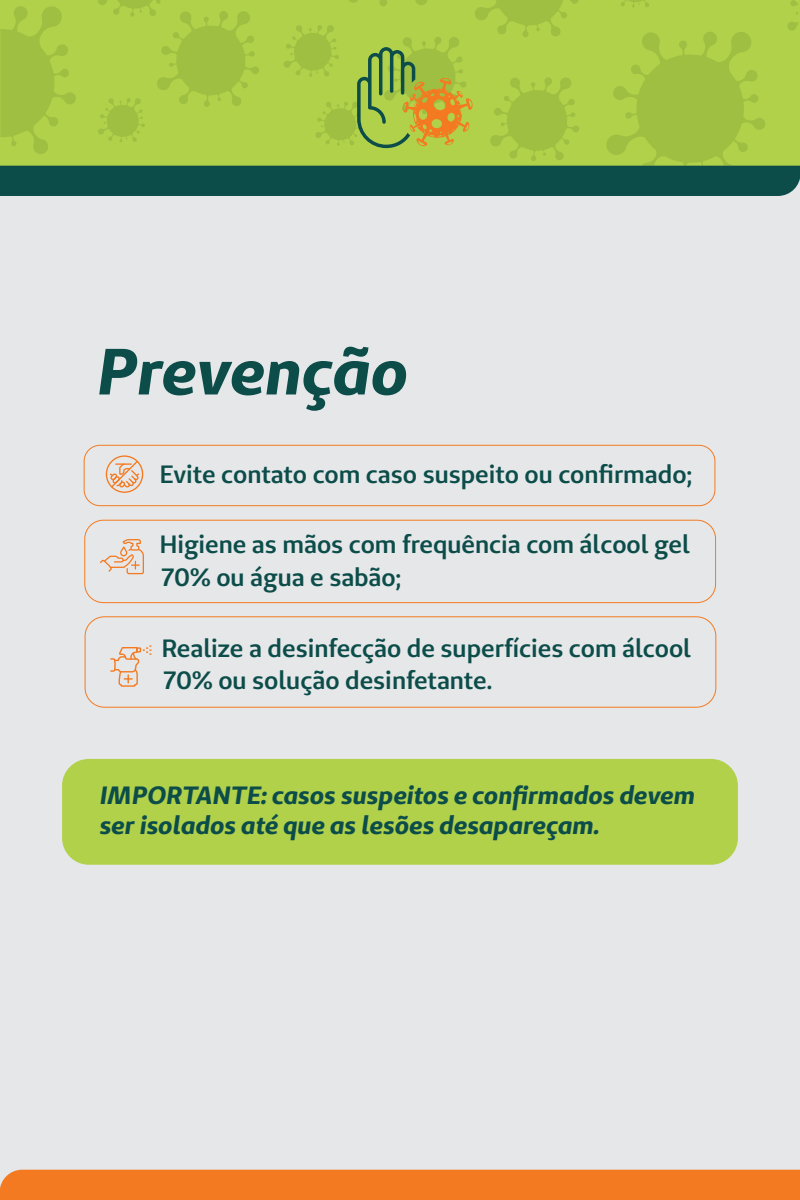
<style>
.page{position:relative;width:800px;height:1200px;background:#fff}
.page>*{position:absolute;margin:0;border:0;box-sizing:border-box;transform-origin:0 0}
.t1{font:italic 700 65.2px "Unimed Sans";letter-spacing:-.005em;color:#0c4d4a}
.t2{font:600 25px/33.5px "Unimed Sans";color:#0c4d4a}
.t3{font:italic 700 25px/30px "Unimed Sans";color:#0c4d4a}
</style>
<div class="page">
<div style="left:0;top:175px;width:800px;height:1025px;background:#e6e7e9"></div>
<div style="left:0;top:1170px;width:800px;height:30px;background:#f47a21"></div>
<svg style="left:0;top:0;width:800px;height:196px;background:#92b647"></svg>
<div style="left:62px;top:759px;width:676px;height:106px;background:#b1d14a;border-radius:27px"></div>
<div style="left:106px;top:455px;width:37px;height:38px;border:1px solid #f47a21;border-radius:50%"></div>
<svg style="left:109px;top:459px;width:31px;height:30px"></svg>
<svg style="left:100px;top:539px;width:44px;height:36px"></svg>
<svg style="left:110px;top:645px;width:41px;height:42px"></svg>
<div style="left:84px;top:445px;width:631px;height:61px;border:1px solid #f47a21;border-radius:16px"></div>
<div style="left:85px;top:616px;width:631px;height:92px;border:1px solid #f47a21;border-radius:19px"></div>
<div style="left:84px;top:520px;width:632px;height:83px;border:1px solid #f47a21;border-radius:19px"></div>
<h1 class="t1" style="left:97px;top:329px;width:313px">Prevenção</h1>
<p class="t2" style="left:159px;top:457px;width:534px">Evite contato com caso suspeito ou confirmado;</p>
<p class="t2" style="left:159px;top:527px;width:532px">Higiene as mãos com frequência com álcool gel<br>70% ou água e sabão;</p>
<p class="t2" style="left:161px;top:632px;width:531px">Realize a desinfecção de superfícies com álcool</p>
<p class="t2" style="left:163px;top:663px;width:330px">70% ou solução desinfetante.</p>
<p class="t3" style="left:100px;top:780px;width:597px">IMPORTANTE: casos suspeitos e confirmados devem ser isolados até que as lesões desapareçam.</p>
</div>
